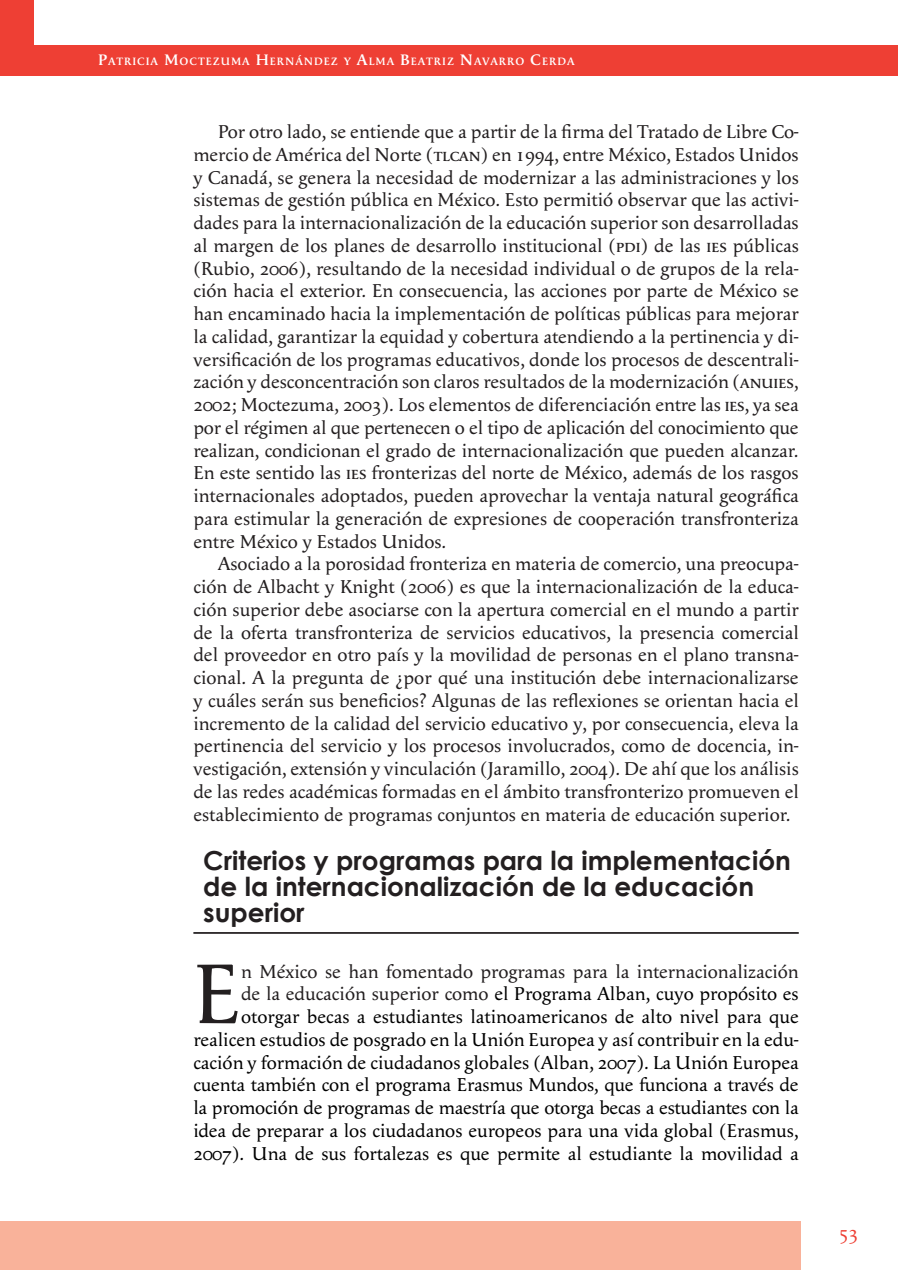
<style>
.page{position:relative;width:898px;height:1270px;background:#fff}
.page>*{position:absolute;margin:0;border:0;box-sizing:border-box;transform-origin:0 0}
.SIN_SANGRIA{font:87.5px "Apolline";color:#231f20}
.TITULO-IZQ{font:700 26.25px/26.2px "Century Gothic";color:#231f20}
.t1{font:19.25px/22.8px "Apolline";color:#231f20;text-align:justify}
.SIN_SANGRIA-2{font:19.25px/22.8px "Apolline";color:#000;text-align:right}
.t2{font:19.25px "Apolline";color:#ee3f34}
.t3{font:600 11.03px "Apolline";letter-spacing:.085em;color:#fff}
.s1{font-size:15.75px}
.s2{font-family:"Apolline Regular SC"}
.s3{color:#231f20}
</style>
<div class="page">
<div style="left:0;top:0;width:33px;height:75px;background:#ee3f34"></div>
<hr style="left:193px;top:932px;width:606px;height:2px;background:#231f20">
<div style="left:0;top:1222px;width:801px;height:48px;background:#f9b29a"></div>
<div style="left:33px;top:45px;width:865px;height:30px;background:#ee3f34"></div>
<p class="t3" style="left:98px;top:55px;width:478px"><span class="s1">P</span>ATRICIA <span class="s1">M</span>OCTEZUMA <span class="s1">H</span>ERNÁNDEZ Y <span class="s1">A</span>LMA <span class="s1">B</span>EATRIZ <span class="s1">N</span> AVARRO <span class="s1">C</span>ERDA</p>
<p class="t1" style="left:193px;top:120px;width:607px;text-indent:25px">Por otro lado, se entiende que a partir de la firma del Tratado de Libre Co&shy;mercio de América del Norte (<span class="s2">tlcan</span>) en 1994, entre México, Estados Unidos y Canadá, se genera la necesidad de modernizar a las administraciones y los sistemas de gestión pública en México. Esto permitió observar que las activi&shy;dades para la internacionalización de la educación superior son desarrolladas al margen de los planes de desarrollo institucional (<span class="s2">pdi</span>) de las <span class="s2">ies</span> públicas (Rubio, 2006), resultando de la necesidad individual o de grupos de la rela&shy;ción hacia el exterior. En consecuencia, las acciones por parte de México se han encaminado hacia la implementación de políticas públicas para mejorar la calidad, garantizar la equidad y cobertura atendiendo a la pertinencia y di&shy;versificación de los programas educativos, donde los procesos de descentrali&shy;zación y desconcentración son claros resultados de la modernización (<span class="s2">anuies</span>, 2002; Moctezuma, 2003). Los elementos de diferenciación entre las <span class="s2">ies</span>, ya sea por el régimen al que pertenecen o el tipo de aplicación del conocimiento que realizan, condicionan el grado de internacionalización que pueden alcanzar.<br>En este sentido las <span class="s2">ies</span> fronterizas del norte de México, además de los rasgos internacionales adoptados, pueden aprovechar la ventaja natural geográfica para estimular la generación de expresiones de cooperación transfronteriza entre México y Estados Unidos.</p>
<p class="t1" style="left:193px;top:553px;width:607px;text-indent:25px">Asociado a la porosidad fronteriza en materia de comercio, una preocupa&shy;ción de Albacht y Knight (2006) es que la internacionalización de la educa&shy;ción superior debe asociarse con la apertura comercial en el mundo a partir de la oferta transfronteriza de servicios educativos, la presencia comercial del proveedor en otro país y la movilidad de personas en el plano transna&shy;cional. A la pregunta de ¿por qué una institución debe internacionalizarse y cuáles serán sus beneficios? Algunas de las reflexiones se orientan hacia el incremento de la calidad del servicio educativo y, por consecuencia, eleva la pertinencia del servicio y los procesos involucrados, como de docencia, in&shy;vestigación, extensión y vinculación (Jaramillo, 2004). De ahí que los análisis de las redes académicas formadas en el ámbito transfronterizo promueven el establecimiento de programas conjuntos en materia de educación superior.</p>
<p class="TITULO-IZQ" style="left:203px;top:846px;width:589px">Criterios y programas para la implementación de la internacionalización de la educación superior</p>
<p class="SIN_SANGRIA" style="left:193px;top:942px;width:49px">E</p>
<p class="SIN_SANGRIA-2" style="left:193px;top:960px;width:607px"><span class="s3">n México se han fomentado programas para la internacionalización<br>de la educación superior como</span> el Programa Alban, cuyo propósito es otorgar becas a estudiantes latinoamericanos de alto nivel para que realicen estudios de posgrado en la Unión Europea y así contribuir en la edu&shy;cación y formación de ciudadanos globales (Alban, 2007). La Unión Europea cuenta también con el programa Erasmus Mundos, que funciona a través de la promoción de programas de maestría que otorga becas a estudiantes con la idea de preparar a los ciudadanos europeos para una vida global (Erasmus, 2007). Una de sus fortalezas es que permite al estudiante la movilidad a</p>
<p class="t2" style="left:839px;top:1221px;width:21px">53</p>
</div>
